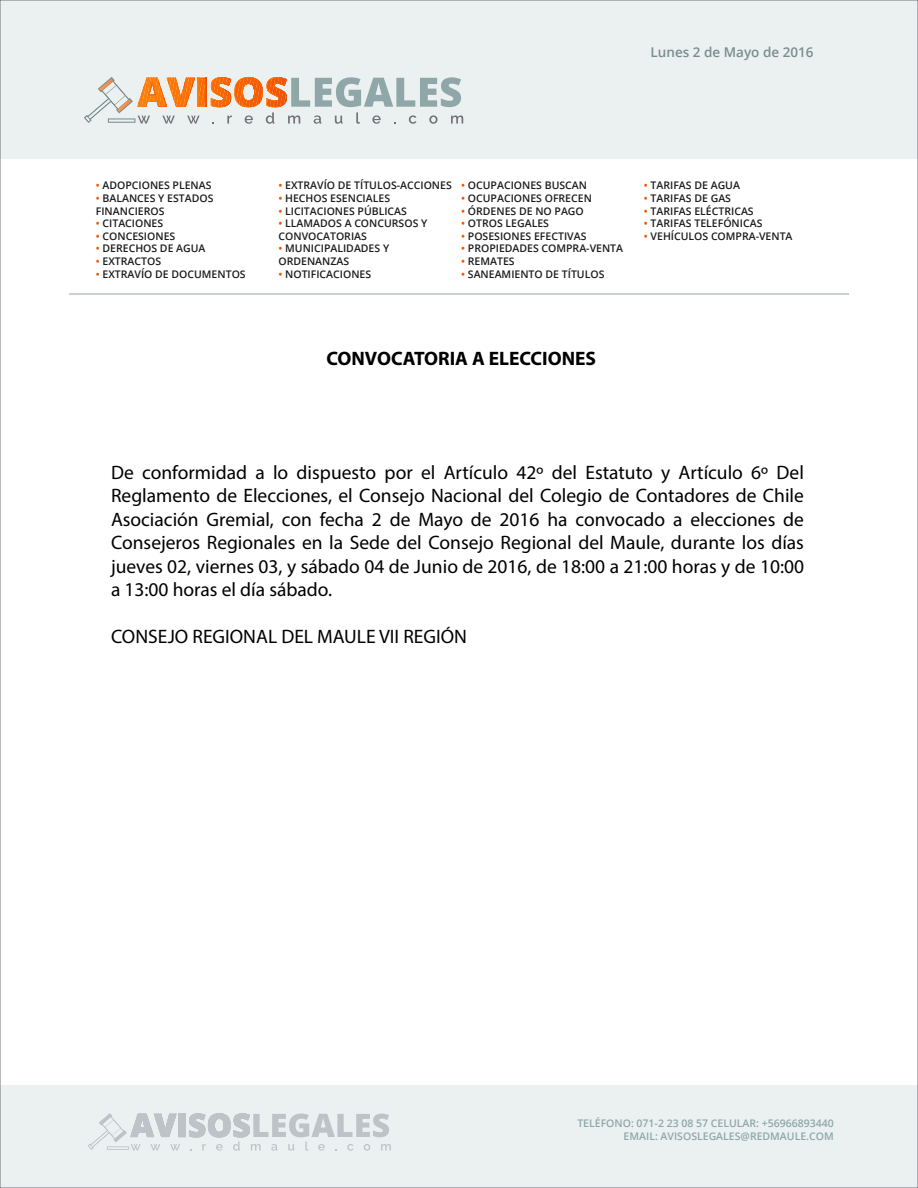
<style>
.page{position:relative;width:918px;height:1188px;background:#fff}
.page>*{position:absolute;margin:0;border:0;box-sizing:border-box;transform-origin:0 0}
.t1{font:19.5px/23.4px "Myriad Pro";color:#000;text-align:justify}
.t2{font:700 19.5px "Myriad Pro";color:#000}
.t3{font:600 13.5px "Open Sans";color:#7a8d8e}
.t4{font:600 10.5px/12.6px "Open Sans";color:#1b1b1b}
.t5{font:600 10.5px/12.6px "Open Sans";color:#8fa7a8;text-align:right}
.s1{color:#f25300}
</style>
<div class="page">
<div style="left:0;top:0;width:918px;height:159px;background:#ebf0f1"></div>
<svg style="left:84px;top:77px;width:379px;height:47px"></svg>
<svg style="left:108px;top:118px;width:27px;height:5px"></svg>
<div style="left:0;top:1086px;width:918px;height:102px;background:#ebf0f1"></div>
<svg style="left:88px;top:1113px;width:303px;height:38px"></svg>
<svg style="left:107px;top:1146px;width:22px;height:4px"></svg>
<hr style="left:69px;top:294px;width:780px;height:1px;background:#8fa7a8">
<p class="t3" style="left:651px;top:43px;width:165px">Lunes 2 de Mayo de 2016</p>
<p class="t4" style="left:96px;top:179px;width:117px"><span class="s1">•</span> ADOPCIONES PLENAS</p>
<p class="t4" style="left:96px;top:192px;width:119px"><span class="s1">•</span> BALANCES Y ESTADOS<br>FINANCIEROS</p>
<p class="t4" style="left:96px;top:217px;width:69px"><span class="s1">•</span> CITACIONES</p>
<p class="t4" style="left:96px;top:230px;width:81px"><span class="s1">•</span> CONCESIONES</p>
<p class="t4" style="left:96px;top:242px;width:111px"><span class="s1">•</span> DERECHOS DE AGUA</p>
<p class="t4" style="left:96px;top:255px;width:67px"><span class="s1">•</span> EXTRACTOS</p>
<p class="t4" style="left:96px;top:267px;width:151px"><span class="s1">•</span> EXTRAVÍO DE DOCUMENTOS</p>
<p class="t4" style="left:279px;top:179px;width:175px"><span class="s1">•</span> EXTRAVÍO DE TÍTULOS-ACCIONES</p>
<p class="t4" style="left:279px;top:192px;width:113px"><span class="s1">•</span> HECHOS ESENCIALES</p>
<p class="t4" style="left:279px;top:204px;width:130px"><span class="s1">•</span> LICITACIONES PÚBLICAS</p>
<p class="t4" style="left:279px;top:217px;width:150px"><span class="s1">•</span> LLAMADOS A CONCURSOS Y<br>CONVOCATORIAS</p>
<p class="t4" style="left:279px;top:242px;width:112px"><span class="s1">•</span> MUNICIPALIDADES Y<br>ORDENANZAS</p>
<p class="t4" style="left:279px;top:267px;width:94px"><span class="s1">•</span> NOTIFICACIONES</p>
<p class="t4" style="left:461px;top:179px;width:127px"><span class="s1">•</span> OCUPACIONES BUSCAN</p>
<p class="t4" style="left:461px;top:192px;width:132px"><span class="s1">•</span> OCUPACIONES OFRECEN</p>
<p class="t4" style="left:461px;top:204px;width:124px"><span class="s1">•</span> ÓRDENES DE NO PAGO</p>
<p class="t4" style="left:461px;top:217px;width:89px"><span class="s1">•</span> OTROS LEGALES</p>
<p class="t4" style="left:461px;top:230px;width:127px"><span class="s1">•</span> POSESIONES EFECTIVAS</p>
<p class="t4" style="left:461px;top:242px;width:163px"><span class="s1">•</span> PROPIEDADES COMPRA-VENTA</p>
<p class="t4" style="left:461px;top:255px;width:55px"><span class="s1">•</span> REMATES</p>
<p class="t4" style="left:461px;top:267px;width:145px"><span class="s1">•</span> SANEAMIENTO DE TÍTULOS</p>
<p class="t4" style="left:644px;top:179px;width:98px"><span class="s1">•</span> TARIFAS DE AGUA</p>
<p class="t4" style="left:644px;top:192px;width:89px"><span class="s1">•</span> TARIFAS DE GAS</p>
<p class="t4" style="left:644px;top:204px;width:111px"><span class="s1">•</span> TARIFAS ELÉCTRICAS</p>
<p class="t4" style="left:644px;top:217px;width:120px"><span class="s1">•</span> TARIFAS TELEFÓNICAS</p>
<p class="t4" style="left:644px;top:230px;width:150px"><span class="s1">•</span> VEHÍCULOS COMPRA-VENTA</p>
<h1 class="t2" style="left:326px;top:346px;width:271px">CONVOCATORIA A ELECCIONES</h1>
<p class="t1" style="left:111px;top:460px;width:695px">De conformidad a lo dispuesto por el Artículo 42º del Estatuto y Artículo 6º Del Reglamento de Elecciones, el Consejo Nacional del Colegio de Contadores de Chile Asociación Gremial, con fecha 2 de Mayo de 2016 ha convocado a elecciones de Consejeros Regionales en la Sede del Consejo Regional del Maule, durante los días jueves 02, viernes 03, y sábado 04 de Junio de 2016, de 18:00 a 21:00 horas y de 10:00 a 13:00 horas el día sábado.</p>
<h1 class="t1" style="left:111px;top:624px;width:357px">CONSEJO REGIONAL DEL MAULE VII REGIÓN</h1>
<p class="t5" style="left:577px;top:1117px;width:258px">TELÉFONO: 071-2 23 08 57 CELULAR: +56966893440<br>EMAIL: AVISOSLEGALES@REDMAULE.COM</p>
</div>
